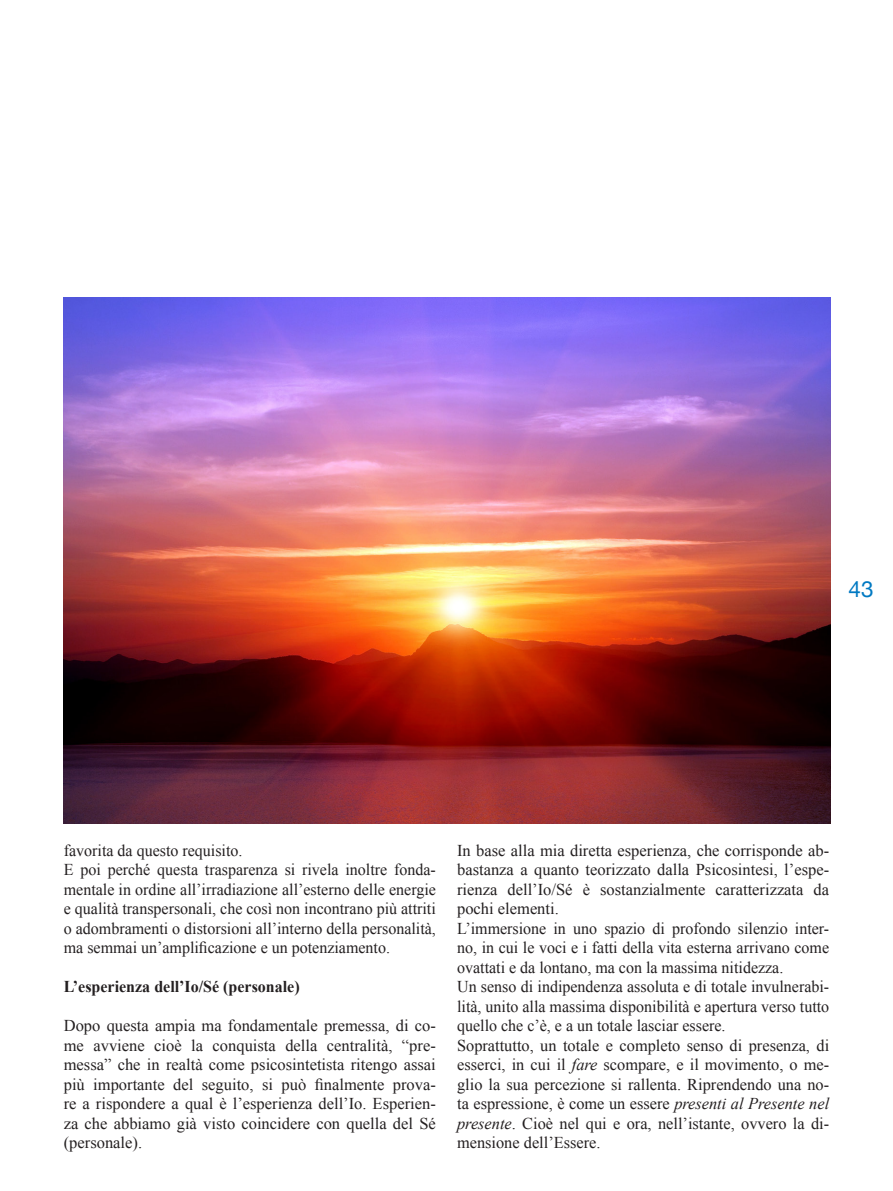
<style>
.page{position:relative;width:893px;height:1191px;background:#fff}
.page>*{position:absolute;margin:0;border:0;box-sizing:border-box;transform-origin:0 0}
.t1{font:22.5px "Helvetica Neue";color:#0079c2}
._1-articoloPSICOSINT{font:16.5px/19.5px "Times New Roman";color:#231f20;text-align:justify}
._1-articoloPSICOSINT-2{font:700 16.5px "Times New Roman";color:#231f20}
.s1{font-style:italic}
</style>
<div class="page">
<img style="left:64px;top:298px;width:766px;height:525px">
<h1 class="t1" style="left:849px;top:573px;width:27px">43</h1>
<p class="_1-articoloPSICOSINT" style="left:64px;top:840px;width:180px">favorita da questo requisito.</p>
<p class="_1-articoloPSICOSINT" style="left:64px;top:859px;width:374px">E poi perché questa trasparenza si rivela inoltre fonda&shy;mentale in ordine all’irradiazione all’esterno delle energie e qualità transpersonali, che così non incontrano più attriti o adombramenti o distorsioni all’interno della personalità, ma semmai un’amplificazione e un potenziamento.</p>
<p class="_1-articoloPSICOSINT-2" style="left:64px;top:975px;width:237px">L’esperienza dell’Io/Sé (personale)</p>
<p class="_1-articoloPSICOSINT" style="left:64px;top:1015px;width:374px">Dopo questa ampia ma fondamentale premessa, di co&shy;me avviene cioè la conquista della centralità, “pre&shy;messa” che in realtà come psicosintetista ritengo assai più importante del seguito, si può finalmente prova&shy;re a rispondere a qual è l’esperienza dell’Io. Esperien&shy;za che abbiamo già visto coincidere con quella del Sé (personale).</p>
<p class="_1-articoloPSICOSINT" style="left:457px;top:840px;width:374px">In base alla mia diretta esperienza, che corrisponde ab&shy;bastanza a quanto teorizzato dalla Psicosintesi, l’espe&shy;rienza dell’Io/Sé è sostanzialmente caratterizzata da pochi elementi.</p>
<p class="_1-articoloPSICOSINT" style="left:457px;top:918px;width:374px">L’immersione in uno spazio di profondo silenzio inter&shy;no, in cui le voci e i fatti della vita esterna arrivano come ovattati e da lontano, ma con la massima nitidezza.</p>
<p class="_1-articoloPSICOSINT" style="left:457px;top:976px;width:374px">Un senso di indipendenza assoluta e di totale invulnerabi&shy;lità, unito alla massima disponibilità e apertura verso tutto quello che c’è, e a un totale lasciar essere.</p>
<p class="_1-articoloPSICOSINT" style="left:457px;top:1035px;width:374px">Soprattutto, un totale e completo senso di presenza, di esserci, in cui il <span class="s1">fare</span> scompare, e il movimento, o me&shy;glio la sua percezione si rallenta. Riprendendo una no&shy;ta espressione, è come un essere <span class="s1">presenti al Presente nel presente</span>. Cioè nel qui e ora, nell’istante, ovvero la di&shy;mensione dell’Essere.</p>
</div>
